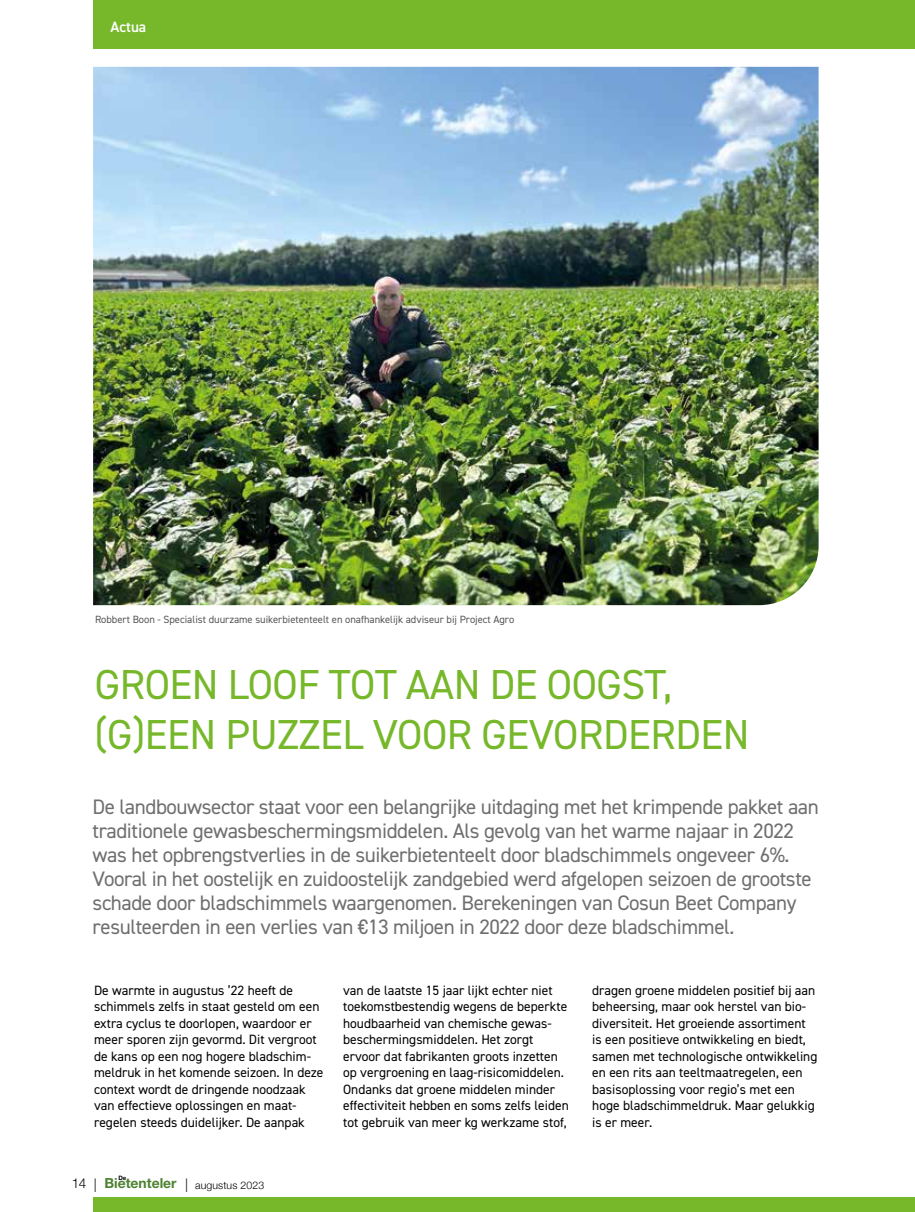
<style>
.page{position:relative;width:915px;height:1212px;background:#fff}
.page>*{position:absolute;margin:0;border:0;box-sizing:border-box;transform-origin:0 0}
.t1{font:42px/50.4px "DIN2014";letter-spacing:-.01em;color:#76b82a}
.t2{font:21px/24px "DIN2014";letter-spacing:-.02em;color:#706f6f}
.t3{font:600 15px "DIN2014";color:#fff}
.t4{font:700 13.95px "Helvetica Neue LT Std";color:#4d8231}
.t5{font:13.5px/16.5px "DIN2014";color:#000}
.t6{font:10.5px "DIN2014";color:#575756}
.t7{font:300 10.5px "Helvetica Neue";letter-spacing:.01em;color:#000}
.t8{font:700 6px "Helvetica Neue LT Std";color:#000}
.s1{font-family:"Helvetica Neue";font-weight:300;font-size:13.5px;color:#000}
.s2{font-size:13.5px}
</style>
<div class="page">
<img style="left:93px;top:67px;width:725px;height:538px">
<div style="left:94px;top:0;width:820px;height:49px;background:#76b82a"></div>
<div style="left:94px;top:1197px;width:820px;height:15px;background:#76b82a"></div>
<p class="t3" style="left:111px;top:17px;width:37px">Actua</p>
<p class="t6" style="left:95px;top:613px;width:420px">Robbert Boon - Specialist duurzame suikerbietenteelt en onafhankelijk adviseur bij Project Agro</p>
<h1 class="t1" style="left:94px;top:658px;width:656px">GROEN LOOF TOT AAN DE OOGST, (G)EEN PUZZEL VOOR GEVORDERDEN</h1>
<p class="t2" style="left:93px;top:794px;width:727px">De landbouwsector staat voor een belangrijke uitdaging met het krimpende pakket aan traditionele gewasbeschermingsmiddelen. Als gevolg van het warme najaar in 2022 was het opbrengstverlies in de suikerbietenteelt door bladschimmels ongeveer 6%.<br>Vooral in het oostelijk en zuidoostelijk zandgebied werd afgelopen seizoen de grootste schade door bladschimmels waargenomen. Berekeningen van Cosun Beet Company resulteerden in een verlies van €13 miljoen in 2022 door deze bladschimmel.</p>
<p class="t5" style="left:94px;top:981px;width:231px">De warmte in augustus ’22 heeft de schimmels zelfs in staat gesteld om een extra cyclus te doorlopen, waardoor er meer sporen zijn gevormd. Dit vergroot de kans op een nog hogere bladschim&shy;meldruk in het komende seizoen. In deze context wordt de dringende noodzaak van effectieve oplossingen en maat&shy;regelen steeds duidelijker. De aanpak</p>
<p class="t5" style="left:343px;top:981px;width:227px">van de laatste 15 jaar lijkt echter niet toekomstbestendig wegens de beperkte houdbaarheid van chemische gewas&shy;beschermingsmiddelen. Het zorgt ervoor dat fabrikanten groots inzetten op vergroening en laag-risicomiddelen.<br>Ondanks dat groene middelen minder effectiviteit hebben en soms zelfs leiden tot gebruik van meer kg werkzame stof,</p>
<p class="t5" style="left:592px;top:981px;width:226px">dragen groene middelen positief bij aan beheersing, maar ook herstel van bio&shy;diversiteit. Het groeiende assortiment is een positieve ontwikkeling en biedt, samen met technologische ontwikkeling en een rits aan teeltmaatregelen, een basisoplossing voor regio’s met een hoge bladschimmeldruk. Maar gelukkig is er meer.</p>
<p class="t8" style="left:118px;top:1174px;width:9px">De</p>
<p class="t4" style="left:72px;top:1174px;width:106px"><span class="s1">14 |</span> Bietenteler</p>
<p class="t7" style="left:185px;top:1176px;width:80px"><span class="s2">|</span> augustus 2023</p>
</div>
